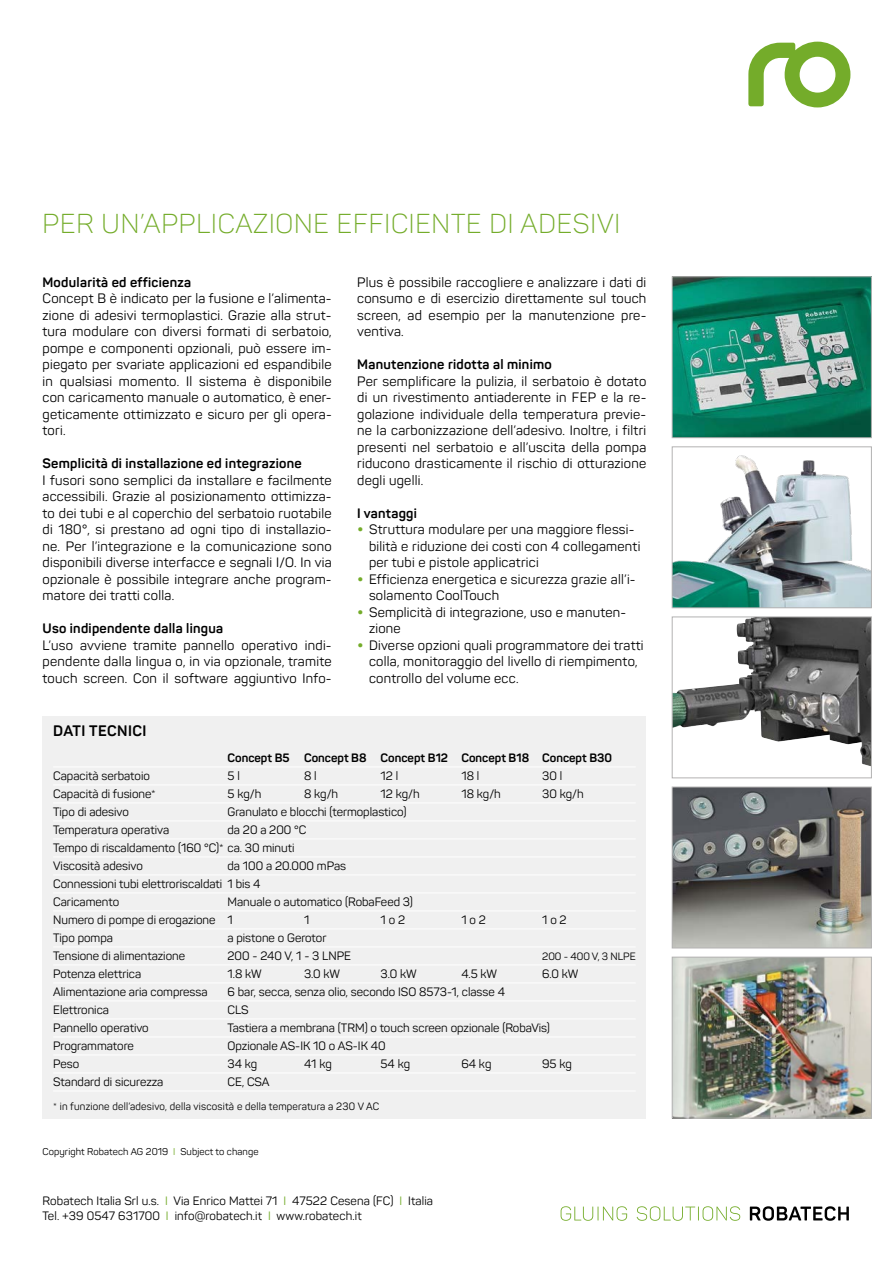
<style>
.page{position:relative;width:893px;height:1263px;background:#fff}
.page>*{position:absolute;margin:0;border:0;box-sizing:border-box;transform-origin:0 0}
.t1{font:300 27px "Panton";letter-spacing:.03em;color:#74ac2a}
.t2{font:700 15px "Panton";letter-spacing:.03em;color:#000}
.t3{font:13.5px/16.5px "Panton";letter-spacing:.02em;color:#000;text-align:justify}
.t4{font:700 13.5px "Panton";letter-spacing:.02em;color:#000}
.t5{font:12px/18px "Panton";color:#000}
.t6{font:700 12px "Panton";color:#000}
.t7{font:10.5px "Panton";letter-spacing:.02em;color:#000}
.t8{font:10.5px "Panton";color:#000}
.t9{font:9.75px "Panton";letter-spacing:.01em;color:#000}
.s1{font-weight:700;font-size:18px;color:#74ac2a}
.s2{color:#74ac2a}
</style>
<div class="page">
<svg style="left:748px;top:42px;width:102px;height:65px"></svg>
<svg style="left:750px;top:1206px;width:99px;height:15px"></svg>
<svg style="left:561px;top:1206px;width:179px;height:15px"></svg>
<div style="left:43px;top:716px;width:603px;height:402px;background:#f0f0f0"></div>
<hr style="left:53px;top:767px;width:583px;height:1px;background:#fff">
<hr style="left:53px;top:785px;width:583px;height:1px;background:#fff">
<hr style="left:53px;top:803px;width:583px;height:1px;background:#fff">
<hr style="left:53px;top:821px;width:583px;height:1px;background:#fff">
<hr style="left:53px;top:839px;width:583px;height:1px;background:#fff">
<hr style="left:53px;top:857px;width:583px;height:1px;background:#fff">
<hr style="left:53px;top:875px;width:583px;height:1px;background:#fff">
<hr style="left:53px;top:893px;width:583px;height:1px;background:#fff">
<hr style="left:53px;top:911px;width:583px;height:1px;background:#fff">
<hr style="left:53px;top:929px;width:583px;height:1px;background:#fff">
<hr style="left:53px;top:947px;width:583px;height:1px;background:#fff">
<hr style="left:53px;top:965px;width:583px;height:1px;background:#fff">
<hr style="left:53px;top:983px;width:583px;height:1px;background:#fff">
<hr style="left:53px;top:1001px;width:583px;height:1px;background:#fff">
<hr style="left:53px;top:1019px;width:583px;height:1px;background:#fff">
<hr style="left:53px;top:1037px;width:583px;height:1px;background:#fff">
<hr style="left:53px;top:1055px;width:583px;height:1px;background:#fff">
<hr style="left:53px;top:1073px;width:583px;height:1px;background:#fff">
<hr style="left:53px;top:1091px;width:583px;height:1px;background:#fff">
<img style="left:674px;top:959px;width:196px;height:157px">
<div style="left:672px;top:957px;width:200px;height:161px;border:1px solid #b3b2b2"></div>
<img style="left:674px;top:278px;width:196px;height:158px">
<div style="left:672px;top:276px;width:200px;height:162px;border:1px solid #b3b2b2"></div>
<img style="left:674px;top:619px;width:196px;height:147px">
<div style="left:672px;top:617px;width:200px;height:161px;border:1px solid #b3b2b2"></div>
<img style="left:674px;top:789px;width:196px;height:157px">
<div style="left:672px;top:787px;width:200px;height:161px;border:1px solid #b3b2b2"></div>
<img style="left:674px;top:455px;width:196px;height:151px">
<div style="left:672px;top:446px;width:200px;height:162px;border:1px solid #b3b2b2"></div>
<h1 class="t1" style="left:43px;top:207px;width:579px">PER UN’APPLICAZIONE EFFICIENTE DI ADESIVI</h1>
<p class="t4" style="left:43px;top:273px;width:150px">Modularità ed efficienza</p>
<p class="t3" style="left:43px;top:290px;width:291px">Concept B è indicato per la fusione e l’alimenta&shy;zione di adesivi termoplastici. Grazie alla strut&shy;tura modulare con diversi formati di serbatoio, pompe e componenti opzionali, può essere im&shy;piegato per svariate applicazioni ed espandibile in qualsiasi momento. Il sistema è disponibile con caricamento manuale o automatico, è ener&shy;geticamente ottimizzato e sicuro per gli opera&shy;tori.</p>
<p class="t4" style="left:43px;top:455px;width:261px">Semplicità di installazione ed integrazione</p>
<p class="t3" style="left:43px;top:472px;width:291px">I fusori sono semplici da installare e facilmente accessibili. Grazie al posizionamento ottimizza&shy;to dei tubi e al coperchio del serbatoio ruotabile di 180°, si prestano ad ogni tipo di installazio&shy;ne. Per l’integrazione e la comunicazione sono disponibili diverse interfacce e segnali I/O. In via opzionale è possibile integrare anche program&shy;matore dei tratti colla.</p>
<p class="t4" style="left:43px;top:620px;width:182px">Uso indipendente dalla lingua</p>
<p class="t3" style="left:43px;top:636px;width:291px">L’uso avviene tramite pannello operativo indi&shy;pendente dalla lingua o, in via opzionale, tramite touch screen. Con il software aggiuntivo Info-</p>
<p class="t2" style="left:53px;top:721px;width:95px">DATI TECNICI</p>
<p class="t3" style="left:357px;top:273px;width:291px">Plus è possibile raccogliere e analizzare i dati di consumo e di esercizio direttamente sul touch screen, ad esempio per la manutenzione pre&shy;ventiva.</p>
<p class="t4" style="left:357px;top:356px;width:196px">Manutenzione ridotta al minimo</p>
<p class="t3" style="left:357px;top:372px;width:291px">Per semplificare la pulizia, il serbatoio è dotato di un rivestimento antiaderente in FEP e la re&shy;golazione individuale della temperatura previe&shy;ne la carbonizzazione dell’adesivo. Inoltre, i filtri presenti nel serbatoio e all’uscita della pompa riducono drasticamente il rischio di otturazione degli ugelli.</p>
<p class="t4" style="left:357px;top:504px;width:61px">I vantaggi</p>
<p class="t3" style="left:369px;top:521px;width:273px;text-align:left;text-indent:-12px"><span class="s1">•</span> Struttura modulare per una maggiore flessi&shy;bilità e riduzione dei costi con 4 collegamenti per tubi e pistole applicatrici</p>
<p class="t3" style="left:369px;top:571px;width:268px;text-indent:-12px"><span class="s1">•</span> Efficienza energetica e sicurezza grazie all’i&shy;solamento CoolTouch</p>
<p class="t3" style="left:369px;top:604px;width:259px;text-indent:-12px"><span class="s1">•</span> Semplicità di integrazione, uso e manuten&shy;zione</p>
<p class="t3" style="left:369px;top:637px;width:276px;text-align:left;text-indent:-12px"><span class="s1">•</span> Diverse opzioni quali programmatore dei tratti colla, monitoraggio del livello di riempimento, controllo del volume ecc.</p>
<p class="t6" style="left:227px;top:751px;width:386px">Concept B5 Concept B8 Concept B12 Concept B18 Concept B30</p>
<p class="t5" style="left:53px;top:767px;width:98px">Capacità serbatoio</p>
<p class="t5" style="left:227px;top:767px;width:14px">5 l</p>
<p class="t5" style="left:304px;top:767px;width:14px">8 l</p>
<p class="t5" style="left:381px;top:767px;width:19px">12 l</p>
<p class="t5" style="left:461px;top:767px;width:20px">18 l</p>
<p class="t5" style="left:542px;top:767px;width:22px">30 l</p>
<p class="t5" style="left:53px;top:785px;width:104px">Capacità di fusione*</p>
<p class="t5" style="left:227px;top:785px;width:35px">5 kg/h</p>
<p class="t5" style="left:304px;top:785px;width:36px">8 kg/h</p>
<p class="t5" style="left:381px;top:785px;width:41px">12 kg/h</p>
<p class="t5" style="left:461px;top:785px;width:41px">18 kg/h</p>
<p class="t5" style="left:542px;top:785px;width:43px">30 kg/h</p>
<p class="t5" style="left:53px;top:803px;width:77px">Tipo di adesivo</p>
<p class="t5" style="left:227px;top:803px;width:180px">Granulato e blocchi (termoplastico)</p>
<p class="t5" style="left:53px;top:821px;width:117px">Temperatura operativa</p>
<p class="t5" style="left:53px;top:821px;width:255px;text-indent:174px">da 20 a 200 °C<br>Tempo di riscaldamento (160 °C)* ca. 30 minuti<br>Viscosità adesivo</p>
<p class="t5" style="left:53px;top:857px;width:294px;text-indent:174px">da 100 a 20.000 mPas<br>Connessioni tubi elettroriscaldati 1 bis 4<br>Caricamento</p>
<p class="t5" style="left:53px;top:893px;width:361px;text-indent:174px">Manuale o automatico (RobaFeed 3)<br>Numero di pompe di erogazione 1</p>
<p class="t5" style="left:304px;top:911px;width:7px">1</p>
<p class="t5" style="left:381px;top:911px;width:26px">1 o 2</p>
<p class="t5" style="left:461px;top:911px;width:26px">1 o 2</p>
<p class="t5" style="left:542px;top:911px;width:26px">1 o 2</p>
<p class="t5" style="left:53px;top:929px;width:61px">Tipo pompa</p>
<p class="t5" style="left:227px;top:929px;width:100px">a pistone o Gerotor</p>
<p class="t5" style="left:53px;top:947px;width:133px">Tensione di alimentazione</p>
<p class="t5" style="left:227px;top:947px;width:125px">200 - 240 V, 1 - 3 LNPE</p>
<p class="t8" style="left:542px;top:950px;width:95px">200 - 400 V, 3 NLPE</p>
<p class="t5" style="left:53px;top:965px;width:90px">Potenza elettrica</p>
<p class="t5" style="left:227px;top:965px;width:36px">1.8 kW</p>
<p class="t5" style="left:304px;top:965px;width:38px">3.0 kW</p>
<p class="t5" style="left:381px;top:965px;width:38px">3.0 kW</p>
<p class="t5" style="left:461px;top:965px;width:37px">4.5 kW</p>
<p class="t5" style="left:542px;top:965px;width:38px">6.0 kW</p>
<p class="t5" style="left:53px;top:983px;width:156px">Alimentazione aria compressa</p>
<p class="t5" style="left:227px;top:983px;width:279px">6 bar, secca, senza olio, secondo ISO 8573-1, classe 4</p>
<p class="t5" style="left:53px;top:1001px;width:57px">Elettronica</p>
<p class="t5" style="left:227px;top:1001px;width:23px">CLS</p>
<p class="t5" style="left:53px;top:1019px;width:97px">Pannello operativo</p>
<p class="t5" style="left:227px;top:1019px;width:324px">Tastiera a membrana (TRM) o touch screen opzionale (RobaVis)</p>
<p class="t5" style="left:53px;top:1037px;width:82px">Programmatore</p>
<p class="t5" style="left:227px;top:1037px;width:160px">Opzionale AS-IK 10 o AS-IK 40</p>
<p class="t5" style="left:53px;top:1055px;width:28px">Peso</p>
<p class="t5" style="left:227px;top:1055px;width:31px">34 kg</p>
<p class="t5" style="left:304px;top:1055px;width:29px">41 kg</p>
<p class="t5" style="left:381px;top:1055px;width:31px">54 kg</p>
<p class="t5" style="left:461px;top:1055px;width:32px">64 kg</p>
<p class="t5" style="left:542px;top:1055px;width:31px">95 kg</p>
<p class="t5" style="left:53px;top:1073px;width:112px">Standard di sicurezza</p>
<p class="t5" style="left:227px;top:1073px;width:44px">CE, CSA</p>
<p class="t7" style="left:53px;top:1100px;width:328px">* in funzione dell’adesivo, della viscosità e della temperatura a 230 V AC</p>
<p class="t9" style="left:43px;top:1146px;width:218px">Copyright Robatech AG 2019 <span class="s2">I</span> Subject to change</p>
<p class="t5" style="left:43px;top:1194px;width:392px;line-height:15px">Robatech Italia Srl u.s. <span class="s2">I</span> Via Enrico Mattei 71 <span class="s2">I</span> 47522 Cesena (FC) <span class="s2">I</span> Italia<br>Tel. +39 0547 631700 <span class="s2">I</span> info@robatech.it <span class="s2">I</span> www.robatech.it</p>
</div>
